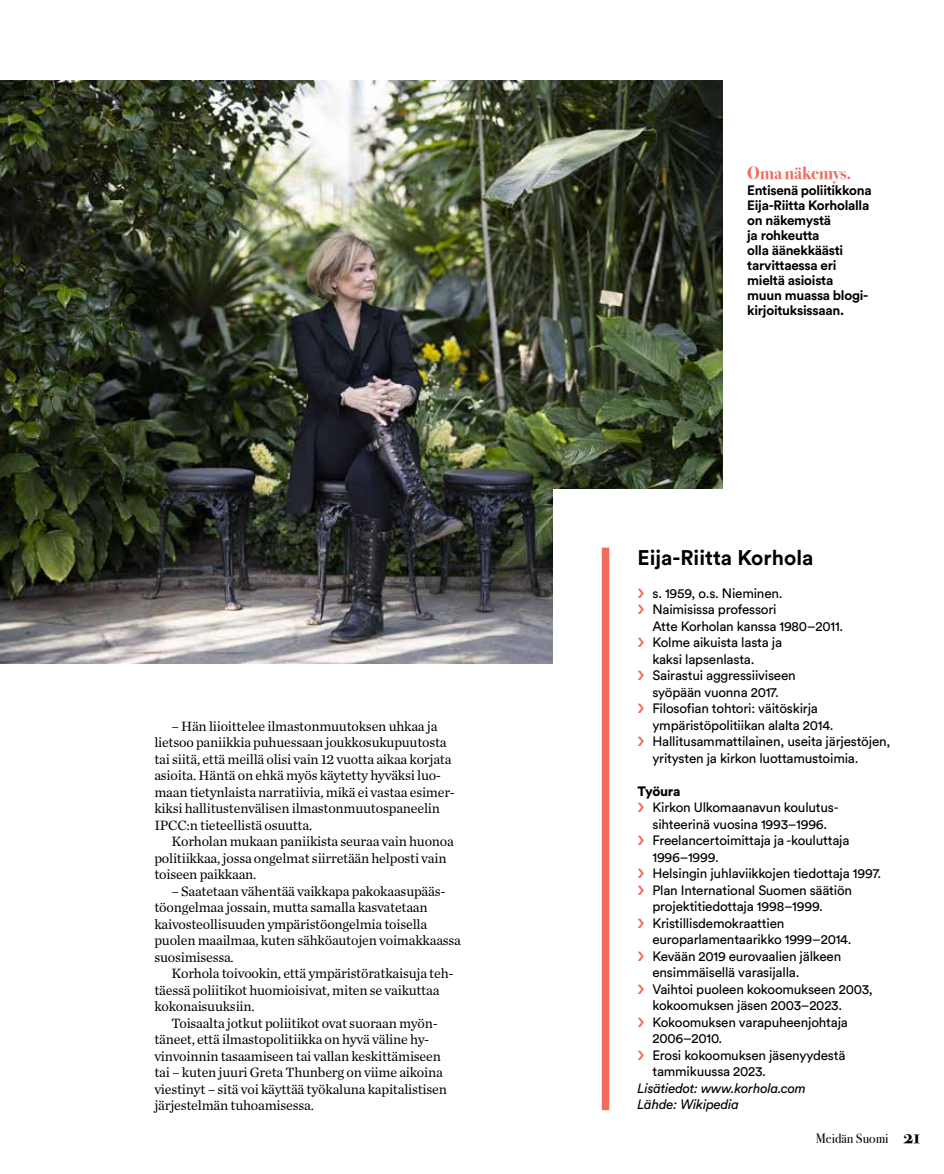
<style>
.page{position:relative;width:944px;height:1174px;background:#fff}
.page>*{position:absolute;margin:0;border:0;box-sizing:border-box;transform-origin:0 0}
.t1{font:700 21px "Circular Std";color:#000}
.t2{font:700 18px "Bodoni Svty Two OSITCTT";letter-spacing:-.01em;color:#f06d5e}
.t3{font:14.1px/16.5px "Chronicle Text G1";letter-spacing:-.015em;color:#000}
.t4{font:13.5px/16.5px "Circular Std";letter-spacing:-.015em;color:#000}
.t5{font:700 13.5px/15px "Circular Std";letter-spacing:-.02em;color:#000}
.t6{font:italic 13.5px/16.5px "Circular Std";letter-spacing:-.015em;color:#000}
.t7{font:13.5px "Bodoni Svty Two OSITCTT";color:#000}
.t8{font:900 13.5px "Circular Std";letter-spacing:-.015em;color:#000}
.s1{font-weight:700;font-size:19.5px}
</style>
<div class="page">
<img style="left:1px;top:81px;width:722px;height:582px">
<div style="left:553px;top:489px;width:273px;height:188px;background:#fff"></div>
<div style="left:602px;top:547px;width:7px;height:563px;background:#f06d5e"></div>
<svg style="left:110px;top:249px;width:72px;height:86px;background:#191e14"></svg>
<p class="t3" style="left:154px;top:717px;width:302px;text-indent:17px">– Hän liioittelee ilmastonmuutoksen uhkaa ja lietsoo paniikkia puhuessaan joukkosukupuutosta tai siitä, että meillä olisi vain 12 vuotta aikaa korjata asioita. Häntä on ehkä myös käytetty hyväksi luo&shy;maan tietynlaista narratiivia, mikä ei vastaa esimer&shy;kiksi hallitustenvälisen ilmastonmuutospaneelin IPCC:n tieteellistä osuutta.</p>
<p class="t3" style="left:154px;top:832px;width:301px;text-indent:17px">Korholan mukaan paniikista seuraa vain huonoa politiikkaa, jossa ongelmat siirretään helposti vain toiseen paikkaan.</p>
<p class="t3" style="left:154px;top:882px;width:308px;text-indent:17px">– Saatetaan vähentää vaikkapa pakokaasupääs&shy;töongelmaa jossain, mutta samalla kasvatetaan kaivosteollisuuden ympäristöongelmia toisella puolen maailmaa, kuten sähköautojen voimakkaassa suosimisessa.</p>
<p class="t3" style="left:154px;top:964px;width:301px;text-indent:17px">Korhola toivookin, että ympäristöratkaisuja teh&shy;täessä poliitikot huomioisivat, miten se vaikuttaa kokonaisuuksiin.</p>
<p class="t3" style="left:154px;top:1014px;width:294px;text-indent:17px">Toisaalta jotkut poliitikot ovat suoraan myön&shy;täneet, että ilmastopolitiikka on hyvä väline hy&shy;vinvoinnin tasaamiseen tai vallan keskittämiseen tai – kuten juuri Greta Thunberg on viime aikoina viestinyt – sitä voi käyttää työkaluna kapitalistisen järjestelmän tuhoamisessa.</p>
<p class="t2" style="left:747px;top:162px;width:106px">Oma näkemys.</p>
<p class="t5" style="left:747px;top:183px;width:126px">Entisenä poliitikkona<br>Eija-Riitta Korholalla on näkemystä<br>ja rohkeutta<br>olla äänekkäästi tarvittaessa eri mieltä asioista<br>muun muassa blogi&shy;kirjoituksissaan.</p>
<h1 class="t1" style="left:637px;top:543px;width:177px">Eija-Riitta Korhola</h1>
<p class="t4" style="left:652px;top:584px;width:240px">s. 1959, o.s. Nieminen.<br>Naimisissa professori<br>Atte Korholan kanssa 1980–2011.<br>Kolme aikuista lasta ja<br>kaksi lapsenlasta.<br>Sairastui aggressiiviseen<br>syöpään vuonna 2017.<br>Filosofian tohtori: väitöskirja ympäristöpolitiikan alalta 2014.<br>Hallitusammattilainen, useita järjestöjen, yritysten ja kirkon luottamustoimia.</p>
<p class="t8" style="left:637px;top:782px;width:45px">Työura</p>
<p class="t4" style="left:652px;top:799px;width:230px">Kirkon Ulkomaanavun koulutus&shy;sihteerinä vuosina 1993–1996.<br>Freelancertoimittaja ja -kouluttaja<br>1996–1999.<br>Helsingin juhlaviikkojen tiedottaja 1997.<br>Plan International Suomen säätiön projektitiedottaja 1998–1999.<br>Kristillisdemokraattien europarlamentaarikko 1999–2014.<br>Kevään 2019 eurovaalien jälkeen ensimmäisellä varasijalla.<br>Vaihtoi puoleen kokoomukseen 2003, kokoomuksen jäsen 2003–2023.<br>Kokoomuksen varapuheenjohtaja<br>2006–2010.<br>Erosi kokoomuksen jäsenyydestä tammikuussa 2023.</p>
<p class="t6" style="left:637px;top:1079px;width:170px">Lisätiedot: www.korhola.com<br>Lähde: Wikipedia</p>
<p class="t7" style="left:816px;top:1130px;width:106px">Meidän Suomi <span class="s1">21</span></p>
</div>
